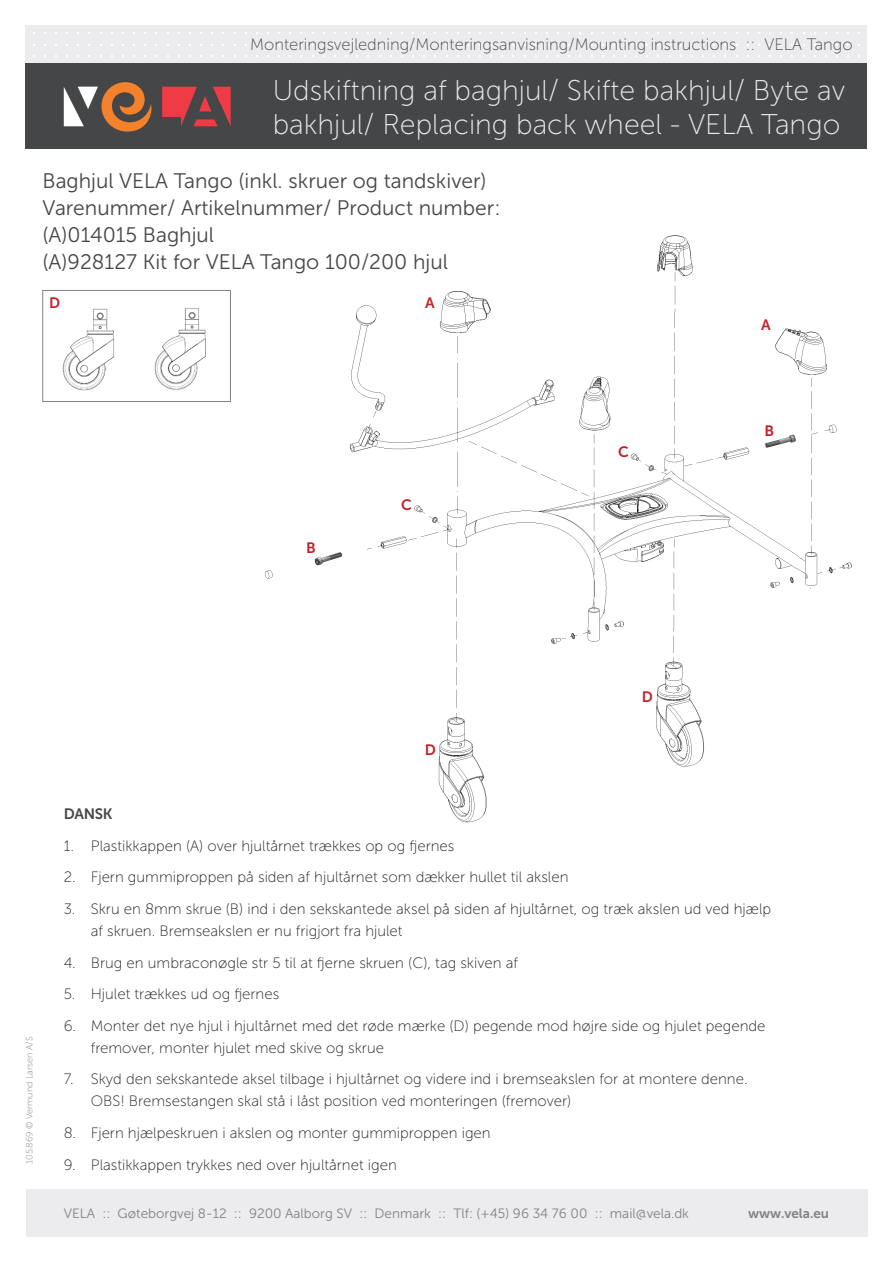
<style>
.page{position:relative;width:893px;height:1263px;background:#fff}
.page>*{position:absolute;margin:0;border:0;box-sizing:border-box;transform-origin:0 0}
.Titeloverskrift{font:28.5px/34.2px "Museo Sans 100";color:#ececee}
.Overskrift_orange{font:21px "Museo Sans 300";color:#454647}
.Titeloverskrift-2{font:16.5px "Museo Sans 100";color:#454647}
.t1{font:15px/21.3px "Museo Sans 100";color:#231f20}
.Bullit_tekst{font:15px "Museo Sans 700";color:#c22127}
.Underoverskrifter{font:15px "Museo Sans 700";letter-spacing:-.02em;color:#454647}
.t2{font:13.5px "Museo Sans 300";color:#808285}
.t3{font:13.5px "Museo Sans 700";color:#808285}
.t4{font:9px "Museo Sans 100";color:#808285}
</style>
<div class="page">
<div style="left:26px;top:26px;width:841px;height:38px;background:#ececee"></div>
<div style="left:26px;top:64px;width:841px;height:85px;background:#454647"></div>
<svg style="left:162px;top:87px;width:69px;height:39px"></svg>
<svg style="left:64px;top:82px;width:88px;height:50px"></svg>
<div style="left:26px;top:1189px;width:841px;height:48px;background:#ececee"></div>
<img style="left:265px;top:235px;width:587px;height:588px">
<img style="left:62px;top:308px;width:144px;height:83px">
<div style="left:43px;top:290px;width:188px;height:112px;border:1px solid #808285"></div>
<div style="left:786px;top:589px;width:66px;height:276px;background:#fff"></div>
<div style="left:567px;top:644px;width:66px;height:277px;background:#fff"></div>
<p class="Titeloverskrift-2" style="left:250px;top:35px;width:604px">Monteringsvejledning/Monteringsanvisning/Mounting instructions :: VELA Tango</p>
<p class="Titeloverskrift" style="left:273px;top:73px;width:574px">Udskiftning af baghjul/ Skifte bakhjul/ Byte av bakhjul/ Replacing back wheel - VELA Tango</p>
<p class="Overskrift_orange" style="left:43px;top:169px;width:446px">Baghjul VELA Tango (inkl. skruer og tandskiver)</p>
<p class="Overskrift_orange" style="left:43px;top:196px;width:459px">Varenummer/ Artikelnummer/ Product number:</p>
<p class="Overskrift_orange" style="left:43px;top:223px;width:173px">(A)014015 Baghjul</p>
<p class="Overskrift_orange" style="left:43px;top:250px;width:407px">(A)928127 Kit for VELA Tango 100/200 hjul</p>
<p class="Bullit_tekst" style="left:49px;top:295px;width:13px">D</p>
<p class="Bullit_tekst" style="left:306px;top:539px;width:11px">B</p>
<p class="Bullit_tekst" style="left:425px;top:295px;width:11px">A</p>
<p class="Bullit_tekst" style="left:401px;top:497px;width:12px">C</p>
<p class="Bullit_tekst" style="left:618px;top:444px;width:12px">C</p>
<p class="Bullit_tekst" style="left:761px;top:316px;width:11px">A</p>
<p class="Bullit_tekst" style="left:764px;top:422px;width:11px">B</p>
<p class="t4" style="left:25px;top:1164px;width:129px;rotate:-90deg">105.869 © Vermund Larsen A/S</p>
<p class="Bullit_tekst" style="left:425px;top:741px;width:13px">D</p>
<p class="Bullit_tekst" style="left:642px;top:688px;width:13px">D</p>
<p class="Underoverskrifter" style="left:64px;top:805px;width:50px">DANSK</p>
<p class="t1" style="left:64px;top:835px;width:392px">1. Plastikkappen (A) over hjultårnet trækkes op og fjernes</p>
<p class="t1" style="left:64px;top:867px;width:506px">2. Fjern gummiproppen på siden af hjultårnet som dækker hullet til akslen</p>
<p class="t1" style="left:91px;top:899px;width:682px;text-indent:-27px">3. Skru en 8mm skrue (B) ind i den sekskantede aksel på siden af hjultårnet, og træk akslen ud ved hjælp af skruen. Bremseakslen er nu frigjort fra hjulet</p>
<p class="t1" style="left:64px;top:952px;width:456px">4. Brug en umbraconøgle str 5 til at fjerne skruen (C), tag skiven af</p>
<p class="t1" style="left:64px;top:984px;width:217px">5. Hjulet trækkes ud og fjernes</p>
<p class="t1" style="left:91px;top:1016px;width:676px;text-indent:-27px">6. Monter det nye hjul i hjultårnet med det røde mærke (D) pegende mod højre side og hjulet pegende fremover, monter hjulet med skive og skrue</p>
<p class="t1" style="left:91px;top:1069px;width:658px;text-indent:-27px">7. Skyd den sekskantede aksel tilbage i hjultårnet og videre ind i bremseakslen for at montere denne.<br>OBS! Bremsestangen skal stå i låst position ved monteringen (fremover)</p>
<p class="t1" style="left:64px;top:1122px;width:428px">8. Fjern hjælpeskruen i akslen og monter gummiproppen igen</p>
<p class="t1" style="left:64px;top:1154px;width:335px">9. Plastikkappen trykkes ned over hjultårnet igen</p>
<p class="t2" style="left:64px;top:1206px;width:627px">VELA :: Gøteborgvej 8-12 :: 9200 Aalborg SV :: Denmark :: Tlf: (+45) 96 34 76 00 :: mail@vela.dk</p>
<p class="t3" style="left:748px;top:1206px;width:83px">www.vela.eu</p>
</div>
